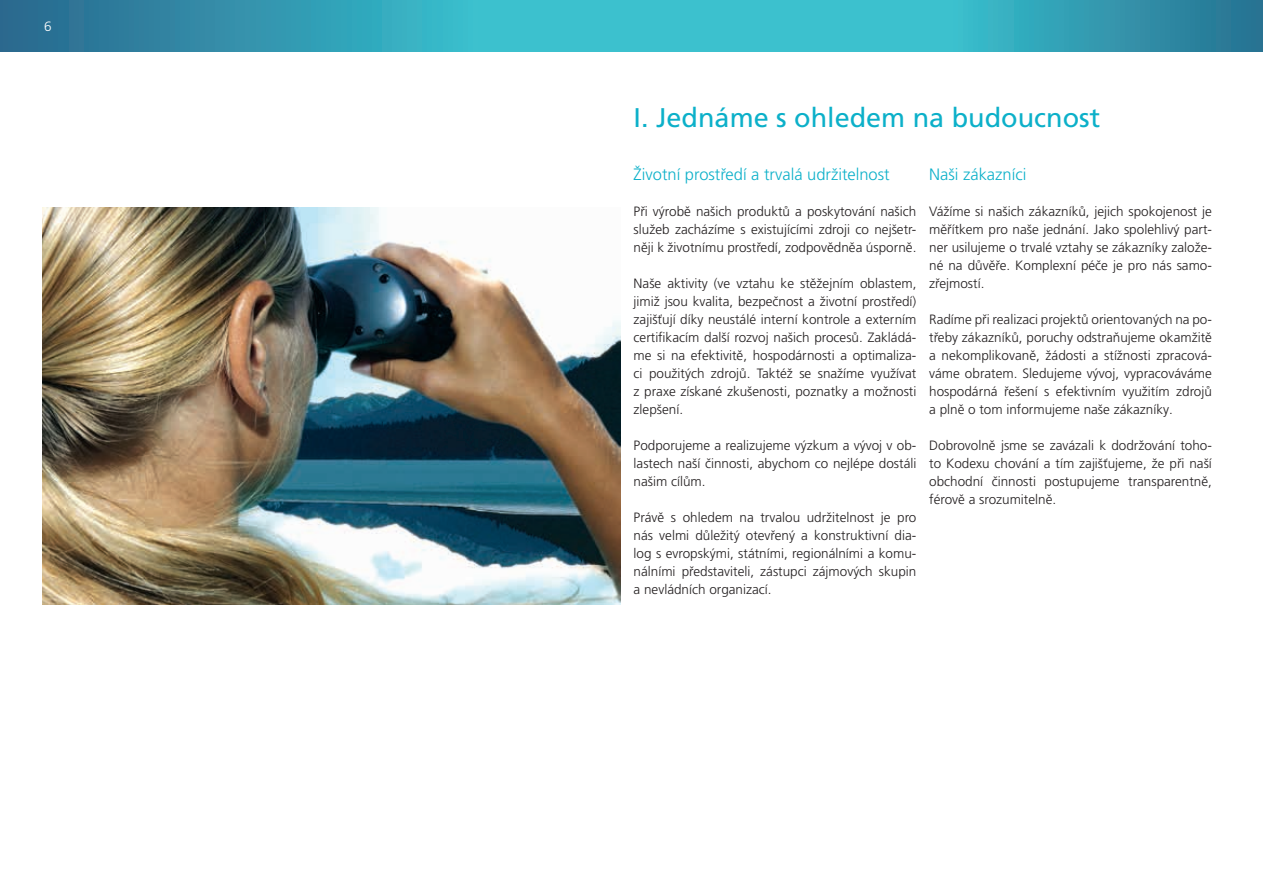
<style>
.page{position:relative;width:1263px;height:893px;background:#fff}
.page>*{position:absolute;margin:0;border:0;box-sizing:border-box;transform-origin:0 0}
.t1{font:27px "Frutiger LT Pro";color:#0cb0c9}
.t2{font:300 16.5px "Frutiger LT Pro";color:#0cb0c9}
.t3{font:300 13.5px/18px "Frutiger LT Pro";color:#231f20;text-align:justify}
.t4{font:300 13.5px "Frutiger LT Pro";color:#fff}
</style>
<div class="page">
<svg style="left:0;top:0;width:1263px;height:51px;background:#35a4b9"></svg>
<img style="left:43px;top:208px;width:578px;height:396px">
<p class="t4" style="left:44px;top:18px;width:9px">6</p>
<h1 class="t1" style="left:634px;top:101px;width:468px">I. Jednáme s ohledem na budoucnost</h1>
<p class="t2" style="left:634px;top:165px;width:258px">Životní prostředí a trvalá udržitelnost</p>
<p class="t3" style="left:634px;top:202px;width:284px">Při výrobě našich produktů a poskytování našich služeb zacházíme s existujícími zdroji co nejšetr&shy;něji k životnímu prostředí, zodpovědněa úsporně.</p>
<p class="t3" style="left:634px;top:274px;width:284px">Naše aktivity (ve vztahu ke stěžejním oblastem, jimiž jsou kvalita, bezpečnost a životní prostředí) zajišťují díky neustálé interní kontrole a externím certifikacím další rozvoj našich procesů. Zakládá&shy;me si na efektivitě, hospodárnosti a optimaliza&shy;ci použitých zdrojů. Taktéž se snažíme využívat z praxe získané zkušenosti, poznatky a možnosti zlepšení.</p>
<p class="t3" style="left:634px;top:436px;width:284px">Podporujeme a realizujeme výzkum a vývoj v ob&shy;lastech naší činnosti, abychom co nejlépe dostáli našim cílům.</p>
<p class="t3" style="left:634px;top:508px;width:284px">Právě s ohledem na trvalou udržitelnost je pro nás velmi důležitý otevřený a konstruktivní dia&shy;log s evropskými, státními, regionálními a komu&shy;nálními představiteli, zástupci zájmových skupin a nevládních organizací.</p>
<p class="t2" style="left:929px;top:165px;width:99px">Naši zákazníci</p>
<p class="t3" style="left:929px;top:202px;width:284px">Vážíme si našich zákazníků, jejich spokojenost je měřítkem pro naše jednání. Jako spolehlivý part&shy;ner usilujeme o trvalé vztahy se zákazníky založe&shy;né na důvěře. Komplexní péče je pro nás samo&shy;zřejmostí.</p>
<p class="t3" style="left:929px;top:310px;width:284px">Radíme při realizaci projektů orientovaných na po&shy;třeby zákazníků, poruchy odstraňujeme okamžitě a nekomplikovaně, žádosti a stížnosti zpracová&shy;váme obratem. Sledujeme vývoj, vypracováváme hospodárná řešení s efektivním využitím zdrojů a plně o tom informujeme naše zákazníky.</p>
<p class="t3" style="left:929px;top:436px;width:284px">Dobrovolně jsme se zavázali k dodržování toho&shy;to Kodexu chování a tím zajišťujeme, že při naší obchodní činnosti postupujeme transparentně, férově a srozumitelně.</p>
</div>
